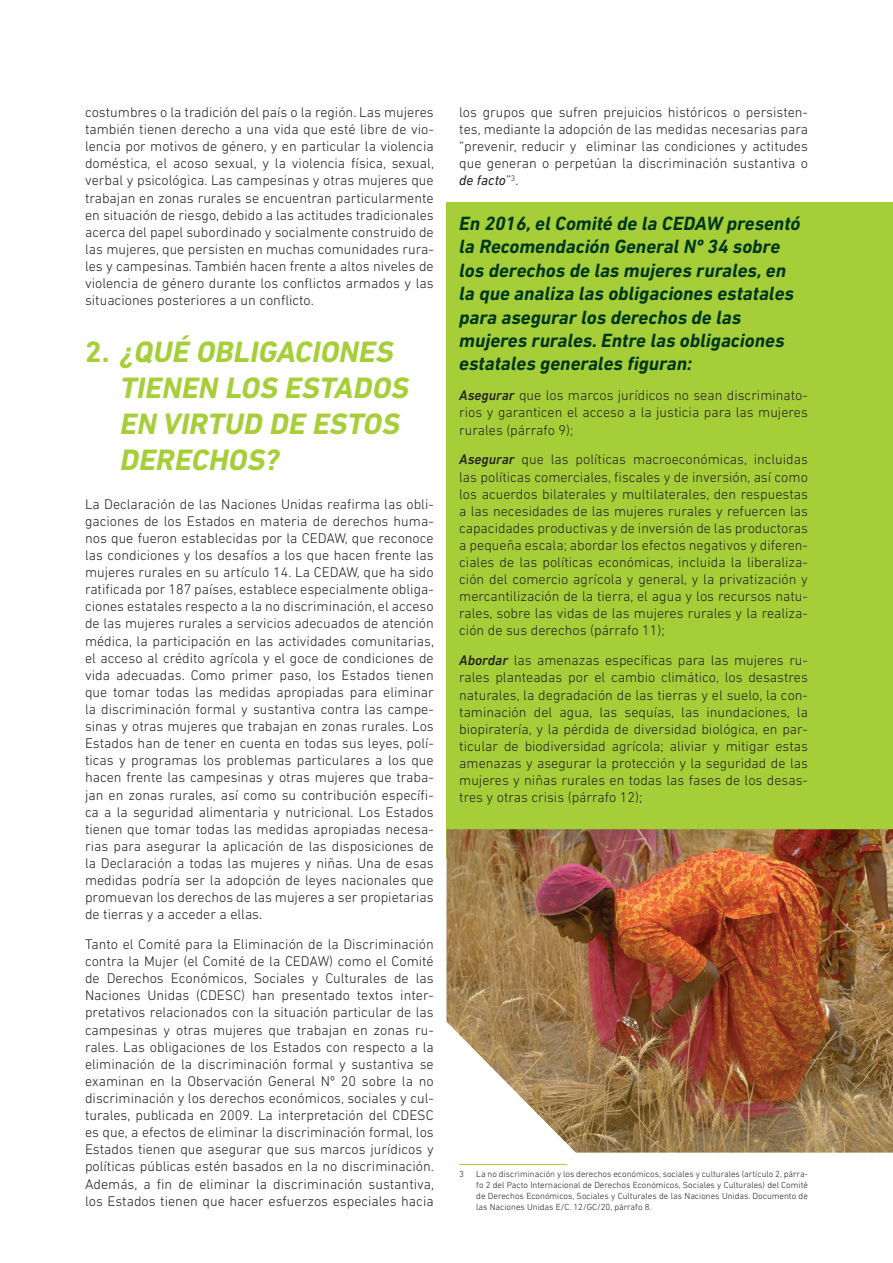
<style>
.page{position:relative;width:893px;height:1263px;background:#fff}
.page>*{position:absolute;margin:0;border:0;box-sizing:border-box;transform-origin:0 0}
.t1{font:italic 700 30px/36px "DIN Next LT Pro";color:#a6ce39}
.t2{font:italic 700 19.5px/23.4px "DIN Next LT Pro";color:#00371c}
.t3{font:300 14.25px/17.1px "DIN Next LT Pro";color:#231f20;text-align:justify}
.t4{font:300 9px/10.8px "DIN Next LT Pro";color:#231f20;text-align:justify}
.s1{font-style:normal}
.s2{font-weight:400;font-style:italic}
.s3{font-weight:500;font-style:italic}
</style>
<div class="page">
<div style="left:446px;top:202px;width:447px;height:655px;background:#a6ce39"></div>
<img style="left:446px;top:829px;width:447px;height:323px">
<hr style="left:459px;top:1164px;width:108px;height:1px;background:#a6ce39">
<p class="t3" style="left:85px;top:103px;width:350px">costumbres o la tradición del país o la región. Las mujeres también tienen derecho a una vida que esté libre de vio&shy;lencia por motivos de género, y en particular la violencia doméstica, el acoso sexual, y la violencia física, sexual, verbal y psicológica. Las campesinas y otras mujeres que trabajan en zonas rurales se encuentran particularmente en situación de riesgo, debido a las actitudes tradicionales acerca del papel subordinado y socialmente construido de las mujeres, que persisten en muchas comunidades rura&shy;les y campesinas. También hacen frente a altos niveles de violencia de género durante los conflictos armados y las situaciones posteriores a un conflicto.</p>
<h1 class="t1" style="left:119px;top:334px;width:297px;text-indent:-34px"><span class="s1">2 .</span> ¿QUÉ OBLIGACIONES<br>TIENEN LOS ESTADOS<br>EN VIRTUD DE ESTOS<br>DERECHOS?</h1>
<p class="t3" style="left:85px;top:495px;width:351px">La Declaración de las Naciones Unidas reafirma las obli&shy;gaciones de los Estados en materia de derechos huma&shy;nos que fueron establecidas por la CEDAW, que reconoce las condiciones y los desafíos a los que hacen frente las mujeres rurales en su artículo 14. La CEDAW, que ha sido ratificada por 187 países, establece especialmente obliga&shy;ciones estatales respecto a la no discriminación, el acceso de las mujeres rurales a servicios adecuados de atención médica, la participación en las actividades comunitarias, el acceso al crédito agrícola y el goce de condiciones de vida adecuadas. Como primer paso, los Estados tienen que tomar todas las medidas apropiadas para eliminar la discriminación formal y sustantiva contra las campe&shy;sinas y otras mujeres que trabajan en zonas rurales. Los Estados han de tener en cuenta en todas sus leyes, polí&shy;ticas y programas los problemas particulares a los que hacen frente las campesinas y otras mujeres que traba&shy;jan en zonas rurales, así como su contribución específi&shy;ca a la seguridad alimentaria y nutricional. Los Estados tienen que tomar todas las medidas apropiadas necesa&shy;rias para asegurar la aplicación de las disposiciones de la Declaración a todas las mujeres y niñas. Una de esas medidas podría ser la adopción de leyes nacionales que promuevan los derechos de las mujeres a ser propietarias de tierras y a acceder a ellas.</p>
<p class="t3" style="left:85px;top:935px;width:350px">Tanto el Comité para la Eliminación de la Discriminación contra la Mujer (el Comité de la CEDAW) como el Comité de Derechos Económicos, Sociales y Culturales de las Naciones Unidas (CDESC) han presentado textos inter&shy;pretativos relacionados con la situación particular de las campesinas y otras mujeres que trabajan en zonas ru&shy;rales. Las obligaciones de los Estados con respecto a la eliminación de la discriminación formal y sustantiva se examinan en la Observación General Nº 20 sobre la no discriminación y los derechos económicos, sociales y cul&shy;turales, publicada en 2009. La interpretación del CDESC es que, a efectos de eliminar la discriminación formal, los Estados tienen que asegurar que sus marcos jurídicos y políticas públicas estén basados en la no discriminación.<br>Además, a fin de eliminar la discriminación sustantiva, los Estados tienen que hacer esfuerzos especiales hacia</p>
<p class="t3" style="left:459px;top:103px;width:350px">los grupos que sufren prejuicios históricos o persisten&shy;tes, mediante la adopción de las medidas necesarias para “prevenir, reducir y eliminar las condiciones y actitudes que generan o perpetúan la discriminación sustantiva o <span class="s2">de facto</span>”<sup>3</sup>.</p>
<p class="t2" style="left:459px;top:212px;width:343px">En 2016, el Comité de la CEDAW presentó la Recomendación General Nº 34 sobre los derechos de las mujeres rurales, en la que analiza las obligaciones estatales para asegurar los derechos de las mujeres rurales. Entre las obligaciones estatales generales figuran:</p>
<p class="t3" style="left:459px;top:387px;width:350px"><span class="s3">Asegurar</span> que los marcos jurídicos no sean discriminato&shy;rios y garanticen el acceso a la justicia para las mujeres rurales (párrafo 9);</p>
<p class="t3" style="left:459px;top:451px;width:350px"><span class="s3">Asegurar</span> que las políticas macroeconómicas, incluidas las políticas comerciales, fiscales y de inversión, así como los acuerdos bilaterales y multilaterales, den respuestas a las necesidades de las mujeres rurales y refuercen las capacidades productivas y de inversión de las productoras a pequeña escala; abordar los efectos negativos y diferen&shy;ciales de las políticas económicas, incluida la liberaliza&shy;ción del comercio agrícola y general, y la privatización y mercantilización de la tierra, el agua y los recursos natu&shy;rales, sobre las vidas de las mujeres rurales y la realiza&shy;ción de sus derechos (párrafo 11);</p>
<p class="t3" style="left:459px;top:652px;width:350px"><span class="s3">Abordar</span> las amenazas específicas para las mujeres ru&shy;rales planteadas por el cambio climático, los desastres naturales, la degradación de las tierras y el suelo, la con&shy;taminación del agua, las sequías, las inundaciones, la biopiratería, y la pérdida de diversidad biológica, en par&shy;ticular de biodiversidad agrícola; aliviar y mitigar estas amenazas y asegurar la protección y la seguridad de las mujeres y niñas rurales en todas las fases de los desas&shy;tres y otras crisis (párrafo 12);</p>
<p class="t4" style="left:459px;top:1169px;width:6px">3</p>
<p class="t4" style="left:476px;top:1169px;width:333px">La no discriminación y los derechos económicos, sociales y culturales (artículo 2, párra&shy;fo 2 del Pacto Internacional de Derechos Económicos, Sociales y Culturales) del Comité de Derechos Económicos, Sociales y Culturales de las Naciones Unidas. Documento de las Naciones Unidas E/C. 12/GC/20, párrafo 8.</p>
</div>
